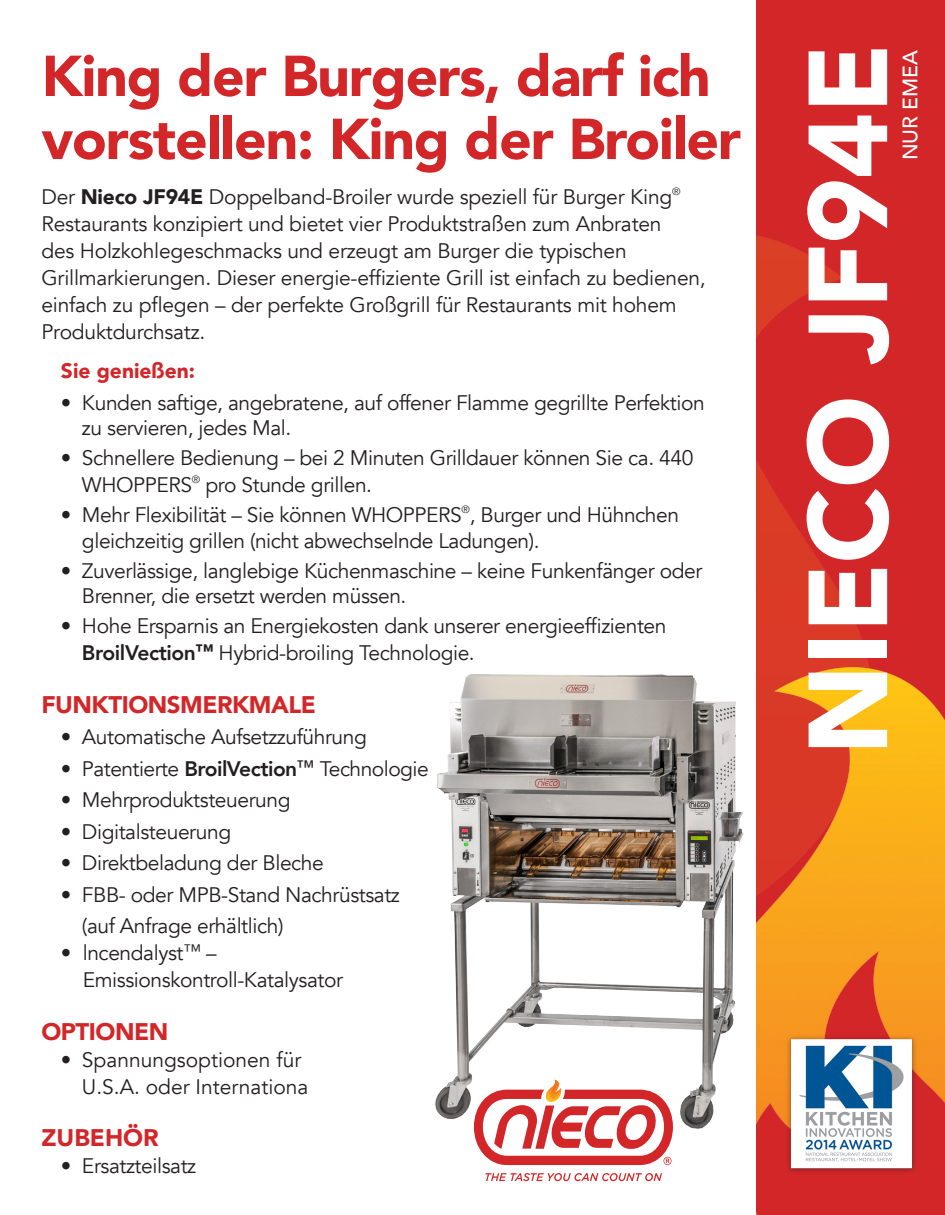
<style>
.page{position:relative;width:945px;height:1215px;background:#fff}
.page>*{position:absolute;margin:0;border:0;box-sizing:border-box;transform-origin:0 0}
.t1{font:111px "Avn Editia B";letter-spacing:-.005em;color:#fff}
.t2{font:57px "Avn Editia B";letter-spacing:-.02em;color:#d32629}
.t3{font:900 24px "Avenir";letter-spacing:-.02em;color:#d32629}
.t4{font:900 24px "Avenir";color:#d32629}
.t5{font:21px/27px "Avenir";letter-spacing:-.02em;color:#231f20}
.t6{font:21px "Avenir";color:#231f20}
.t7{font:900 21px "Avenir";color:#d32629}
.t8{font:500 21px "Avenir";color:#fff}
.s1{font-weight:900}
.s2{font-weight:800}
.s3{font-weight:900;font-size:18px}
.s4{font-weight:500;font-size:18px}
.s5{font-size:18px}
</style>
<div class="page">
<img style="left:756px;top:0;width:189px;height:652px">
<img style="left:756px;top:652px;width:189px;height:563px">
<img style="left:786px;top:1034px;width:131px;height:140px">
<img style="left:435px;top:656px;width:353px;height:492px">
<svg style="left:485px;top:1173px;width:177px;height:8px"></svg>
<svg style="left:474px;top:1080px;width:199px;height:85px"></svg>
<p class="t2" style="left:41px;top:42px;width:671px">King der Burgers, darf ich</p>
<p class="t2" style="left:41px;top:105px;width:701px">vorstellen: King der Broiler</p>
<p class="t5" style="left:41px;top:184px;width:666px">Der <span class="s1">Nieco JF94E</span> Doppelband-Broiler wurde speziell für Burger King<sup>® </sup>Restaurants konzipiert und bietet vier Produktstraßen zum Anbraten<br>des Holzkohlegeschmacks und erzeugt am Burger die typischen Grillmarkierungen. Dieser energie-effiziente Grill ist einfach zu bedienen, einfach zu pflegen – der perfekte Großgrill für Restaurants mit hohem Produktdurchsatz.</p>
<p class="t7" style="left:61px;top:353px;width:136px">Sie genießen:</p>
<p class="t5" style="left:61px;top:389px;width:645px">• Kunden saftige, angebratene, auf offener Flamme gegrillte Perfektion</p>
<p class="t5" style="left:82px;top:415px;width:211px">zu servieren, jedes Mal.</p>
<p class="t5" style="left:61px;top:445px;width:634px">• Schnellere Bedienung – bei 2 Minuten Grilldauer können Sie ca. 440</p>
<p class="t5" style="left:82px;top:472px;width:292px">WHOPPERS<sup>®</sup> pro Stunde grillen.</p>
<p class="t5" style="left:61px;top:502px;width:620px">• Mehr Flexibilität – Sie können WHOPPERS<sup>®</sup>, Burger und Hühnchen</p>
<p class="t5" style="left:82px;top:527px;width:459px">gleichzeitig grillen (nicht abwechselnde Ladungen).</p>
<p class="t5" style="left:61px;top:557px;width:643px">• Zuverlässige, langlebige Küchenmaschine – keine Funkenfänger oder</p>
<p class="t5" style="left:82px;top:583px;width:326px">Brenner, die ersetzt werden müssen.</p>
<p class="t5" style="left:82px;top:613px;width:586px;text-indent:-21px">• Hohe Ersparnis an Energiekosten dank unserer energieeffizienten<br><span class="s2">BroilVection</span><span class="s3">™</span> Hybrid-broiling Technologie.</p>
<p class="t3" style="left:41px;top:684px;width:276px">FUNKTIONSMERKMALE</p>
<p class="t5" style="left:61px;top:724px;width:307px">• Automatische Aufsetzzuführung</p>
<p class="t5" style="left:61px;top:755px;width:369px">• Patentierte <span class="s2">BroilVection</span><span class="s4">™</span> Technologie</p>
<p class="t5" style="left:61px;top:787px;width:231px">• Mehrproduktsteuerung</p>
<p class="t5" style="left:61px;top:818px;width:172px">• Digitalsteuerung</p>
<p class="t5" style="left:61px;top:850px;width:264px">• Direktbeladung der Bleche</p>
<p class="t5" style="left:61px;top:881px;width:340px">• FBB- oder MPB-Stand Nachrüstsatz</p>
<p class="t5" style="left:82px;top:913px;width:203px">(auf Anfrage erhältlich)</p>
<p class="t5" style="left:61px;top:940px;width:157px">• lncendalyst<span class="s5">™</span> –</p>
<p class="t5" style="left:83px;top:967px;width:262px">Emissionskontroll-Katalysator</p>
<p class="t3" style="left:41px;top:1011px;width:128px">OPTIONEN</p>
<p class="t6" style="left:61px;top:1047px;width:242px">• Spannungsoptionen für</p>
<p class="t6" style="left:82px;top:1074px;width:228px">U.S.A. oder Internationa</p>
<p class="t4" style="left:41px;top:1117px;width:119px">ZUBEHÖR</p>
<p class="t5" style="left:61px;top:1153px;width:137px">• Ersatzteilsatz</p>
<p class="t1" style="left:781px;top:755px;width:713px;rotate:-90deg">NIECO JF94E</p>
<p class="t8" style="left:892px;top:160px;width:111px;rotate:-90deg">NUR EMEA</p>
</div>
